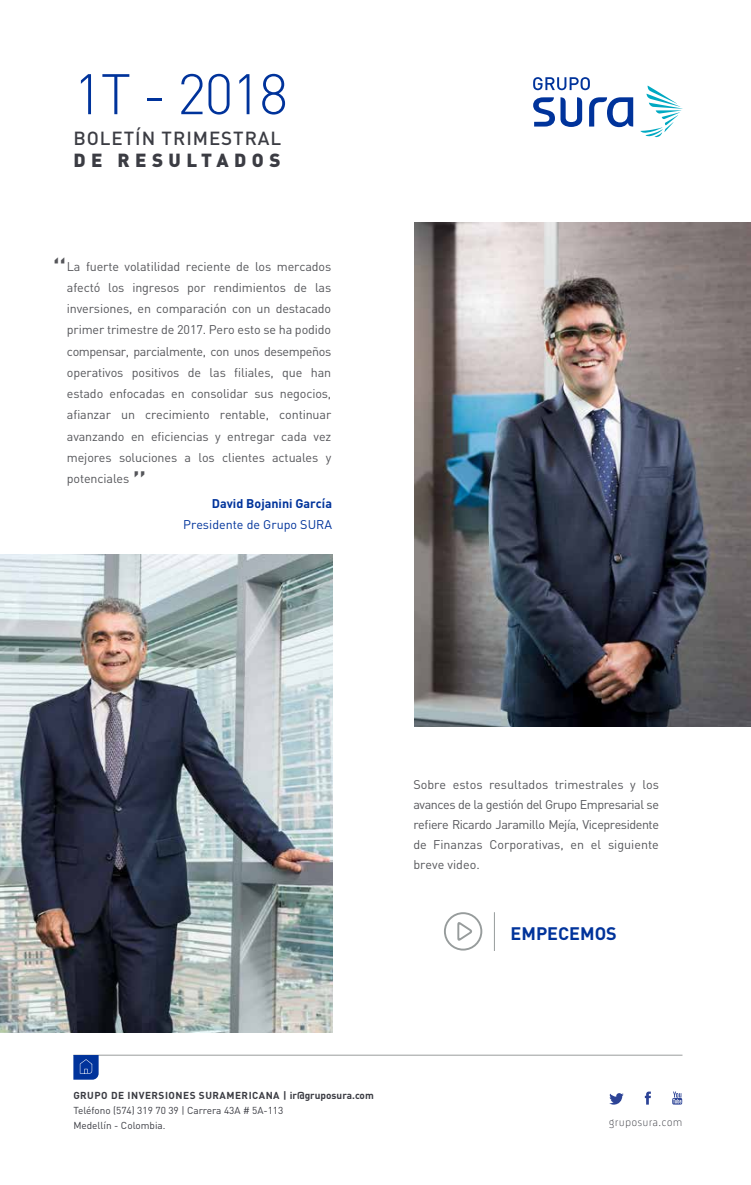
<style>
.page{position:relative;width:751px;height:1185px;background:#fff}
.page>*{position:absolute;margin:0;border:0;box-sizing:border-box;transform-origin:0 0}
.t1{font:300 56.25px "DIN Pro";letter-spacing:-.03em;color:#00339b}
.t2{font:37.5px "DIN Pro";color:#55565a}
.t3{font:500 18.75px "DIN Pro";letter-spacing:.05em;color:#3b3c43}
.t4{font:900 18.75px "DIN Pro";letter-spacing:.29em;color:#3b3c43}
.t5{font:700 17.88px "DIN Pro";color:#00339b}
.t6{font:12.5px/21.2px "DIN Pro";letter-spacing:-.01em;color:#55565a;text-align:justify}
.t7{font:12.5px "DIN Pro";color:#00339b}
.t8{font:700 12.5px "DIN Pro";color:#00339b}
.t9{font:300 11.25px "FS Joey";letter-spacing:.07em;color:#3b3c43}
.t10{font:10px/15px "DIN Pro";color:#3b3c43}
.t11{font:700 10px "DIN Pro";letter-spacing:.05em;color:#3b3c43}
</style>
<div class="page">
<img style="left:0;top:555px;width:332px;height:477px">
<svg style="left:640px;top:86px;width:42px;height:52px"></svg>
<svg style="left:533px;top:77px;width:99px;height:50px"></svg>
<svg style="left:644px;top:1091px;width:6px;height:14px"></svg>
<svg style="left:609px;top:1093px;width:14px;height:12px"></svg>
<svg style="left:672px;top:1091px;width:9px;height:14px"></svg>
<hr style="left:73px;top:1055px;width:609px;height:1px;background:#999d9d">
<svg style="left:73px;top:1055px;width:26px;height:25px"></svg>
<hr style="left:494px;top:912px;width:1px;height:39px;background:#979c9c">
<svg style="left:444px;top:912px;width:38px;height:38px"></svg>
<img style="left:414px;top:222px;width:336px;height:505px">
<h1 class="t1" style="left:73px;top:56px;width:216px">1T - 2018</h1>
<h3 class="t3" style="left:73px;top:125px;width:209px">BOLETÍN TRIMESTRAL</h3>
<h3 class="t4" style="left:73px;top:148px;width:208px">DE RESULTADOS</h3>
<h2 class="t2" style="left:51px;top:248px;width:18px">“</h2>
<p class="t6" style="left:67px;top:255px;width:266px">La fuerte volatilidad reciente de los mercados afectó los ingresos por rendimientos de las inversiones, en comparación con un destacado primer trimestre de 2017. Pero esto se ha podido compensar, parcialmente, con unos desempeños operativos positivos de las filiales, que han estado enfocadas en consolidar sus negocios, afianzar un crecimiento rentable, continuar avanzando en eficiencias y entregar cada vez mejores soluciones a los clientes actuales y potenciales</p>
<p class="t8" style="left:212px;top:495px;width:122px">David Bojanini García</p>
<p class="t7" style="left:183px;top:516px;width:150px">Presidente de Grupo SURA</p>
<h2 class="t2" style="left:131px;top:459px;width:18px">”</h2>
<p class="t6" style="left:413px;top:774px;width:247px;line-height:20px">Sobre estos resultados trimestrales y los avances de la gestión del Grupo Empresarial se refiere Ricardo Jaramillo Mejía, Vicepresidente de Finanzas Corporativas, en el siguiente breve video.</p>
<h3 class="t5" style="left:510px;top:922px;width:108px">EMPECEMOS</h3>
<p class="t11" style="left:73px;top:1089px;width:302px">GRUPO DE INVERSIONES SURAMERICANA | ir@gruposura.com</p>
<p class="t10" style="left:73px;top:1103px;width:211px">Teléfono (574) 319 70 39 | Carrera 43A # 5A-113<br>Medellín - Colombia.</p>
<p class="t9" style="left:608px;top:1114px;width:74px">gruposura.com</p>
</div>
